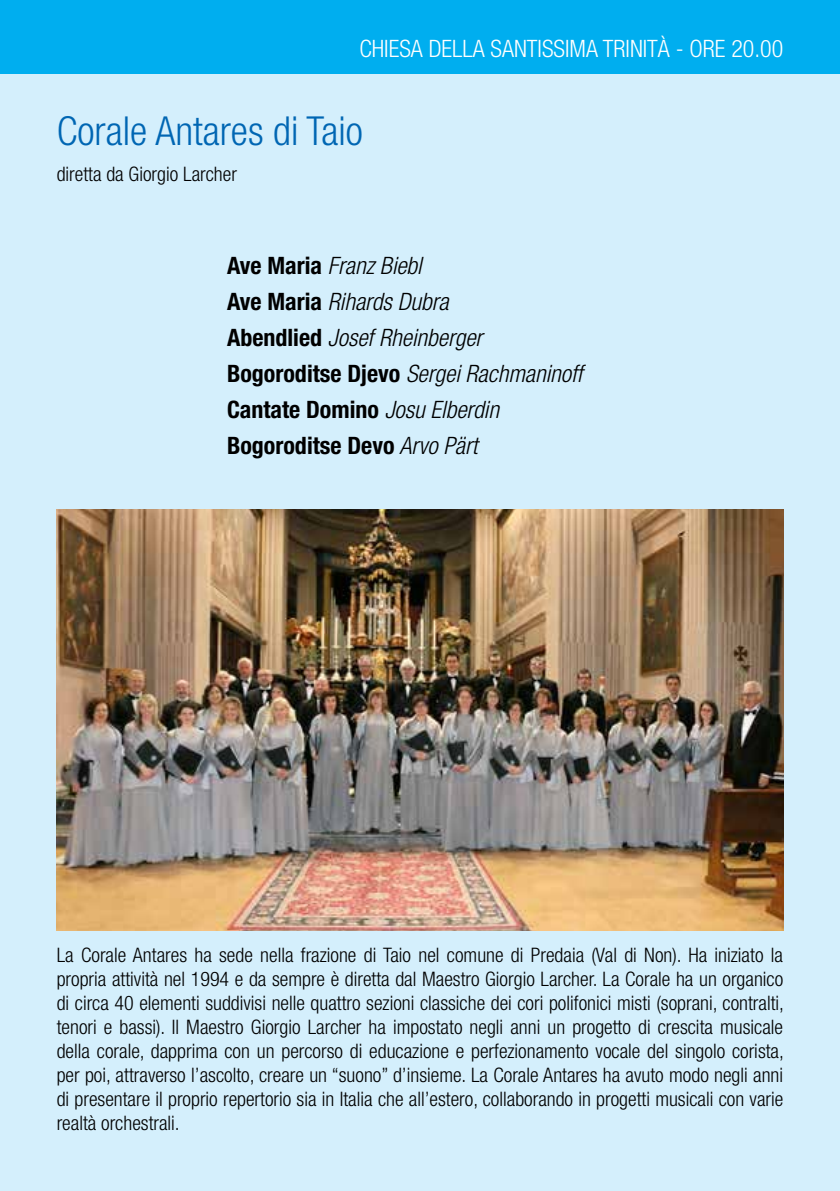
<style>
.page{position:relative;width:840px;height:1191px;background:#fff}
.page>*{position:absolute;margin:0;border:0;box-sizing:border-box;transform-origin:0 0}
.t1{font:300 condensed 40px "Helvetica Neue";color:#0066b3}
.t2{font:italic 300 condensed 24px/36px "Helvetica Neue";color:#000}
.t3{font:300 condensed 24px "Helvetica Neue";color:#fff}
.t4{font:300 condensed 20px/24px "Helvetica Neue";color:#000;text-align:justify}
.s1{font-weight:700;font-style:normal}
</style>
<div class="page">
<div style="left:0;top:0;width:839px;height:1191px;background:#d4effc"></div>
<div style="left:0;top:0;width:839px;height:74px;background:#00aeef"></div>
<img style="left:57px;top:509px;width:725px;height:421px">
<p class="t3" style="left:359px;top:34px;width:425px">Chiesa della Santissima Trinità - ore 20.00</p>
<h1 class="t1" style="left:57px;top:108px;width:307px">Corale Antares di Taio</h1>
<p class="t4" style="left:57px;top:161px;width:181px">diretta da Giorgio Larcher</p>
<p class="t2" style="left:227px;top:248px;width:357px"><span class="s1">Ave Maria</span> Franz Biebl<br><span class="s1">Ave Maria</span> Rihards Dubra<br><span class="s1">Abendlied</span> Josef Rheinberger<br><span class="s1">Bogoroditse Djevo</span> Sergei Rachmaninoff<br><span class="s1">Cantate Domino</span> Josu Elberdin<br><span class="s1">Bogoroditse Devo</span> Arvo Pärt</p>
<p class="t4" style="left:57px;top:943px;width:728px">La Corale Antares ha sede nella frazione di Taio nel comune di Predaia (Val di Non). Ha iniziato la propria attività nel 1994 e da sempre è diretta dal Maestro Giorgio Larcher. La Corale ha un organico di circa 40 elementi suddivisi nelle quattro sezioni classiche dei cori polifonici misti (soprani, contralti, tenori e bassi). Il Maestro Giorgio Larcher ha impostato negli anni un progetto di crescita musicale della corale, dapprima con un percorso di educazione e perfezionamento vocale del singolo corista, per poi, attraverso l’ascolto, creare un “suono” d’insieme. La Corale Antares ha avuto modo negli anni di presentare il proprio repertorio sia in Italia che all’estero, collaborando in progetti musicali con varie realtà orchestrali.</p>
</div>
